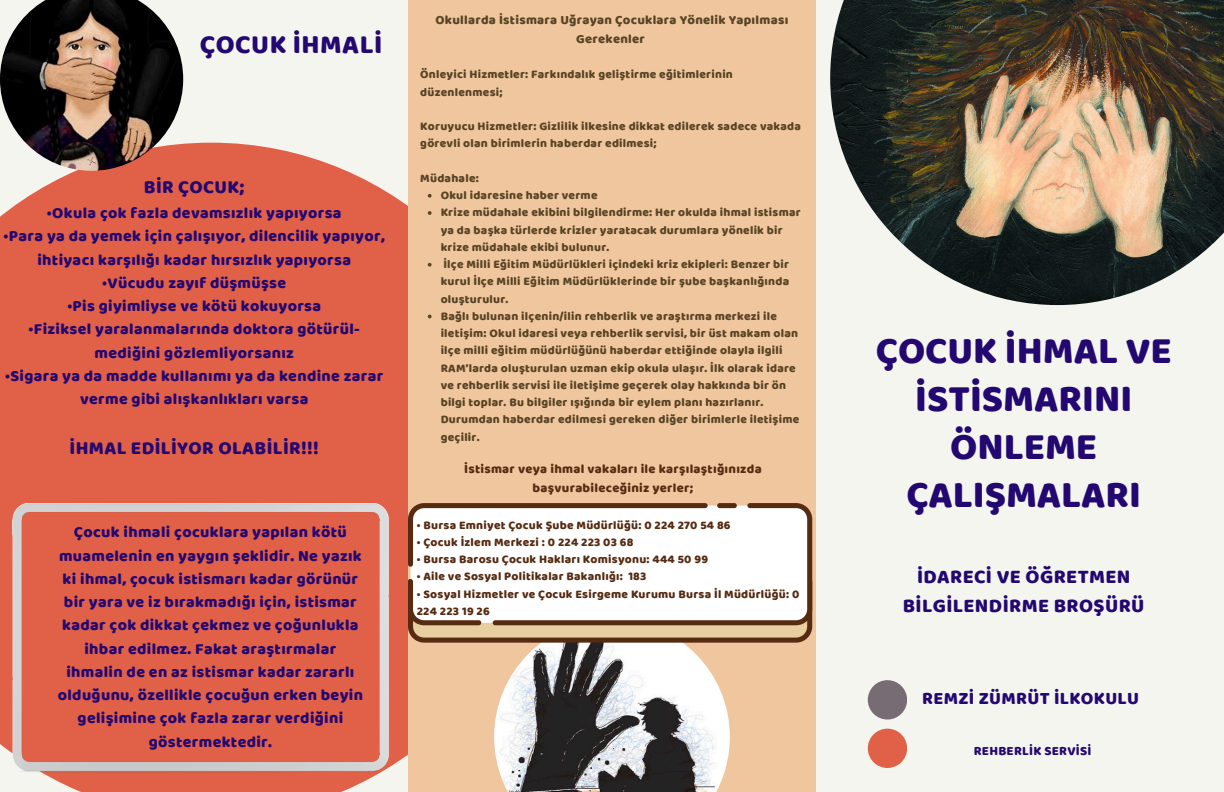
<style>
.page{position:relative;width:1224px;height:792px;background:#f5f5ef}
.page>*{position:absolute;margin:0;border:0;box-sizing:border-box;transform-origin:0 0}
.t1{font:38.8px/48px "Baloo";color:#230871;text-align:center}
.t2{font:27px "Baloo";letter-spacing:.02em;color:#230871}
.t3{font:20px/29.2px "Baloo";letter-spacing:.02em;color:#230871;text-align:center}
.t4{font:19px "Baloo";letter-spacing:.02em;color:#230871}
.t5{font:18px "Baloo";letter-spacing:.02em;color:#230871}
.t6{font:16px/23.2px "Baloo";letter-spacing:.02em;color:#230871;text-align:center}
.t7{font:13px/18.8px "Baloo";letter-spacing:.02em;color:#562b12;text-align:center}
.t8{font:13px/18.8px "Baloo";letter-spacing:.02em;color:#584324;text-align:center}
.t9{font:13px "Baloo";letter-spacing:.02em;color:#230871}
.t10{font:12px/17.2px "Baloo";letter-spacing:.02em;color:#584324}
.t11{font:12px/17.2px "Baloo";letter-spacing:.02em;color:#562b12}
</style>
<div class="page">
<div style="left:0;top:143px;width:408px;height:649px;background:#e16048"></div>
<div style="left:408px;top:0;width:408px;height:792px;background:#efc69e"></div>
<img style="left:830px;top:0;width:394px;height:305px">
<img style="left:0;top:0;width:183px;height:171px">
<div style="left:868px;top:729px;width:39px;height:39px;background:#e16048;border-radius:50%"></div>
<div style="left:868px;top:680px;width:39px;height:40px;background:#776c73;border-radius:50%"></div>
<img style="left:13px;top:503px;width:375px;height:271px">
<img style="left:494px;top:643px;width:236px;height:149px">
<svg style="left:411px;top:567px;width:82px;height:12px"></svg>
<svg style="left:408px;top:503px;width:85px;height:64px;background:#e9e3df"></svg>
<svg style="left:408px;top:579px;width:404px;height:64px"></svg>
<svg style="left:493px;top:503px;width:319px;height:122px;background:#efebe9"></svg>
<svg style="left:428px;top:194px;width:4px;height:4px"></svg>
<svg style="left:428px;top:211px;width:4px;height:4px"></svg>
<svg style="left:428px;top:263px;width:4px;height:4px"></svg>
<svg style="left:428px;top:315px;width:4px;height:3px"></svg>
<h4 class="t2" style="left:200px;top:28px;width:184px">ÇOCUK İHMALİ</h4>
<p class="t4" style="left:144px;top:176px;width:102px">BİR ÇOCUK;</p>
<p class="t6" style="left:47px;top:201px;width:296px">•Okula çok fazla devamsızlık yapıyorsa</p>
<p class="t6" style="left:4px;top:224px;width:383px">•Para ya da yemek için çalışıyor, dilencilik yapıyor, ihtiyacı karşılığı kadar hırsızlık yapıyorsa</p>
<p class="t6" style="left:102px;top:271px;width:185px">•Vücudu zayıf düşmüşse</p>
<p class="t6" style="left:67px;top:294px;width:255px">•Pis giyimliyse ve kötü kokuyorsa</p>
<p class="t6" style="left:29px;top:317px;width:333px">•Fiziksel yaralanmalarında doktora götürül&shy;mediğini gözlemliyorsanız</p>
<p class="t6" style="left:5px;top:364px;width:380px">•Sigara ya da madde kullanımı ya da kendine zarar verme gibi alışkanlıkları varsa</p>
<p class="t4" style="left:70px;top:436px;width:251px">İHMAL EDİLİYOR OLABİLİR!!!</p>
<h2 class="t6" style="left:58px;top:520px;width:307px">Çocuk ihmali çocuklara yapılan kötü muamelenin en yaygın şeklidir. Ne yazık ki ihmal, çocuk istismarı kadar görünür bir yara ve iz bırakmadığı için, istismar kadar çok dikkat çekmez ve çoğunlukla ihbar edilmez. Fakat araştırmalar ihmalin de en az istismar kadar zararlı olduğunu, özellikle çocuğun erken beyin gelişimine çok fazla zarar verdiğini göstermektedir.</h2>
<p class="t8" style="left:436px;top:10px;width:354px">Okullarda İstismara Uğrayan Çocuklara Yönelik Yapılması<br>Gerekenler</p>
<p class="t10" style="left:420px;top:66px;width:314px">Önleyici Hizmetler: Farkındalık geliştirme eğitimlerinin düzenlenmesi;</p>
<p class="t10" style="left:420px;top:117px;width:382px">Koruyucu Hizmetler: Gizlilik ilkesine dikkat edilerek sadece vakada görevli olan birimlerin haberdar edilmesi;</p>
<p class="t10" style="left:420px;top:169px;width:60px">Müdahale:</p>
<p class="t10" style="left:441px;top:186px;width:158px">Okul idaresine haber verme</p>
<p class="t10" style="left:441px;top:204px;width:362px">Krize müdahale ekibini bilgilendirme: Her okulda ihmal istismar ya da başka türlerde krizler yaratacak durumlara yönelik bir krize müdahale ekibi bulunur.</p>
<p class="t10" style="left:441px;top:255px;width:350px;text-align:justify">İlçe Milli Eğitim Müdürlükleri içindeki kriz ekipleri: Benzer bir kurul İlçe Milli Eğitim Müdürlüklerinde bir şube başkanlığında oluşturulur.</p>
<p class="t10" style="left:441px;top:307px;width:360px">Bağlı bulunan ilçenin/ilin rehberlik ve araştırma merkezi ile iletişim: Okul idaresi veya rehberlik servisi, bir üst makam olan ilçe milli eğitim müdürlüğünü haberdar ettiğinde olayla ilgili RAM’larda oluşturulan uzman ekip okula ulaşır. İlk olarak idare ve rehberlik servisi ile iletişime geçerek olay hakkında bir ön bilgi toplar. Bu bilgiler ışığında bir eylem planı hazırlanır.<br>Durumdan haberdar edilmesi gereken diğer birimlerle iletişime geçilir.</p>
<p class="t7" style="left:464px;top:459px;width:299px">İstismar veya ihmal vakaları ile karşılaştığınızda başvurabileceğiniz yerler;</p>
<h4 class="t11" style="left:417px;top:516px;width:315px">• Bursa Emniyet Çocuk Şube Müdürlüğü: 0 224 270 54 86</h4>
<p class="t11" style="left:417px;top:533px;width:218px">• Çocuk İzlem Merkezi : 0 224 223 03 68</p>
<h1 class="t11" style="left:417px;top:550px;width:293px">• Bursa Barosu Çocuk Hakları Komisyonu: 444 50 99</h1>
<h3 class="t11" style="left:417px;top:568px;width:231px">• Aile ve Sosyal Politikalar Bakanlığı: 183</h3>
<h3 class="t11" style="left:417px;top:585px;width:384px">• Sosyal Hizmetler ve Çocuk Esirgeme Kurumu Bursa İl Müdürlüğü: 0<br>224 223 19 26</h3>
<p class="t1" style="left:876px;top:326px;width:297px">ÇOCUK İHMAL VE<br>İSTİSMARINI<br>ÖNLEME<br>ÇALIŞMALARI</p>
<h3 class="t3" style="left:903px;top:561px;width:243px">İDARECİ VE ÖĞRETMEN<br>BİLGİLENDİRME BROŞÜRÜ</h3>
<p class="t5" style="left:922px;top:687px;width:218px">REMZİ ZÜMRÜT İLKOKULU</p>
<p class="t9" style="left:974px;top:743px;width:119px">REHBERLİK SERVİSİ</p>
</div>
